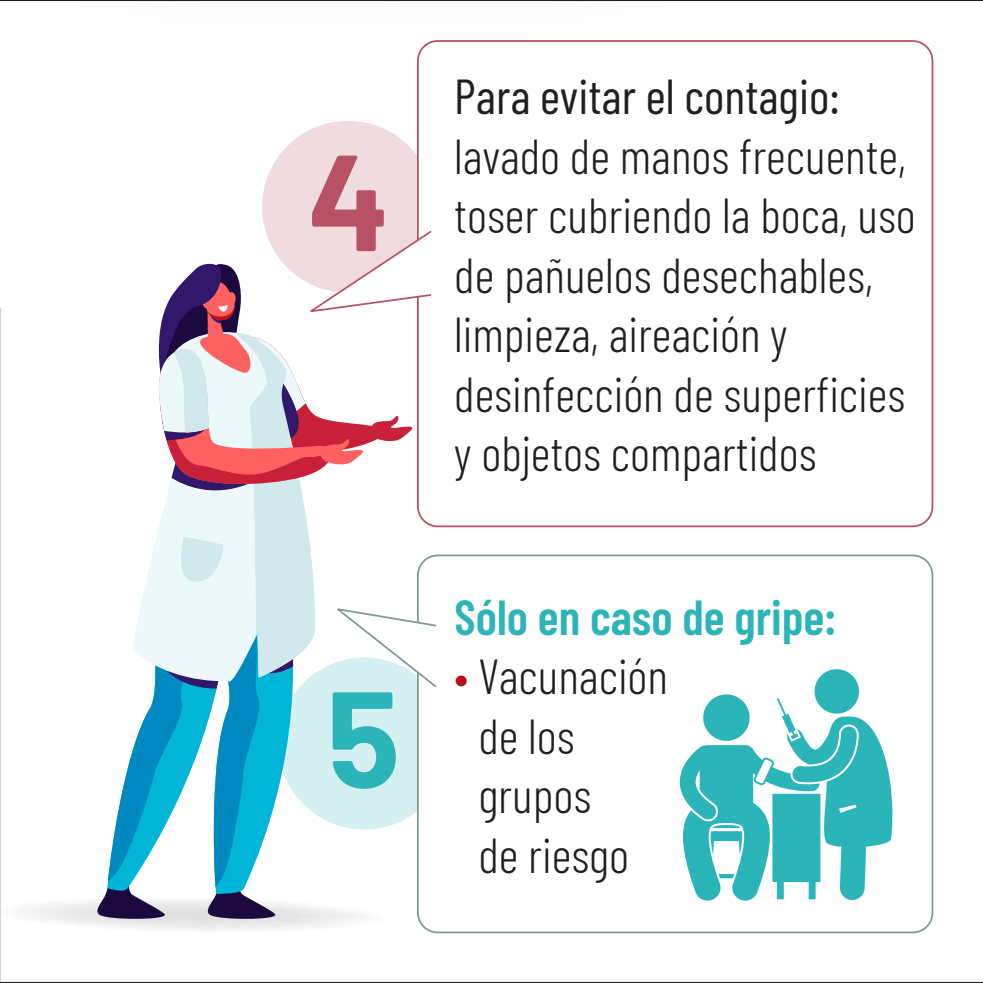
<style>
.page{position:relative;width:983px;height:983px;background:#fff}
.page>*{position:absolute;margin:0;border:0;box-sizing:border-box;transform-origin:0 0}
.t1{font:700 136.5px "Barlow";color:#2cb5b8}
.t2{font:700 136.5px "Barlow";color:#b75163}
.t3{font:300 49px/59.5px "Barlow Condensed";color:#231f20}
.t4{font:600 49px "Barlow Condensed";color:#2cb5b8}
.s1{font-weight:400}
.s2{color:#b50e1a}
</style>
<div class="page">
<hr style="left:0;top:308px;width:1px;height:674px;background:#231f20">
<hr style="left:0;top:981px;width:982px;height:1px;background:#231f20">
<hr style="left:0;top:0;width:982px;height:1px;background:#231f20">
<div style="left:262px;top:121px;width:172px;height:172px;background:#f0dce0;border-radius:50%"></div>
<div style="left:417px;top:554px;width:516px;height:379px;border:2px solid #7e9a90;border-radius:20px"></div>
<svg style="left:0;top:229px;width:438px;height:703px"></svg>
<svg style="left:679px;top:669px;width:214px;height:232px"></svg>
<p class="t2" style="left:307px;top:117px;width:84px">4</p>
<p class="t1" style="left:326px;top:653px;width:75px">5</p>
<p class="t3" style="left:454px;top:65px;width:463px"><span class="s1">Para evitar el contagio: </span>lavado de manos frecuente, toser cubriendo la boca, uso de pañuelos desechables, limpieza, aireación y desinfección de superficies y objetos compartidos</p>
<p class="t4" style="left:454px;top:586px;width:384px">Sólo en caso de gripe:</p>
<p class="t3" style="left:478px;top:645px;width:191px;text-indent:-24px"><span class="s2">•</span> Vacunación de los grupos<br>de riesgo</p>
</div>
